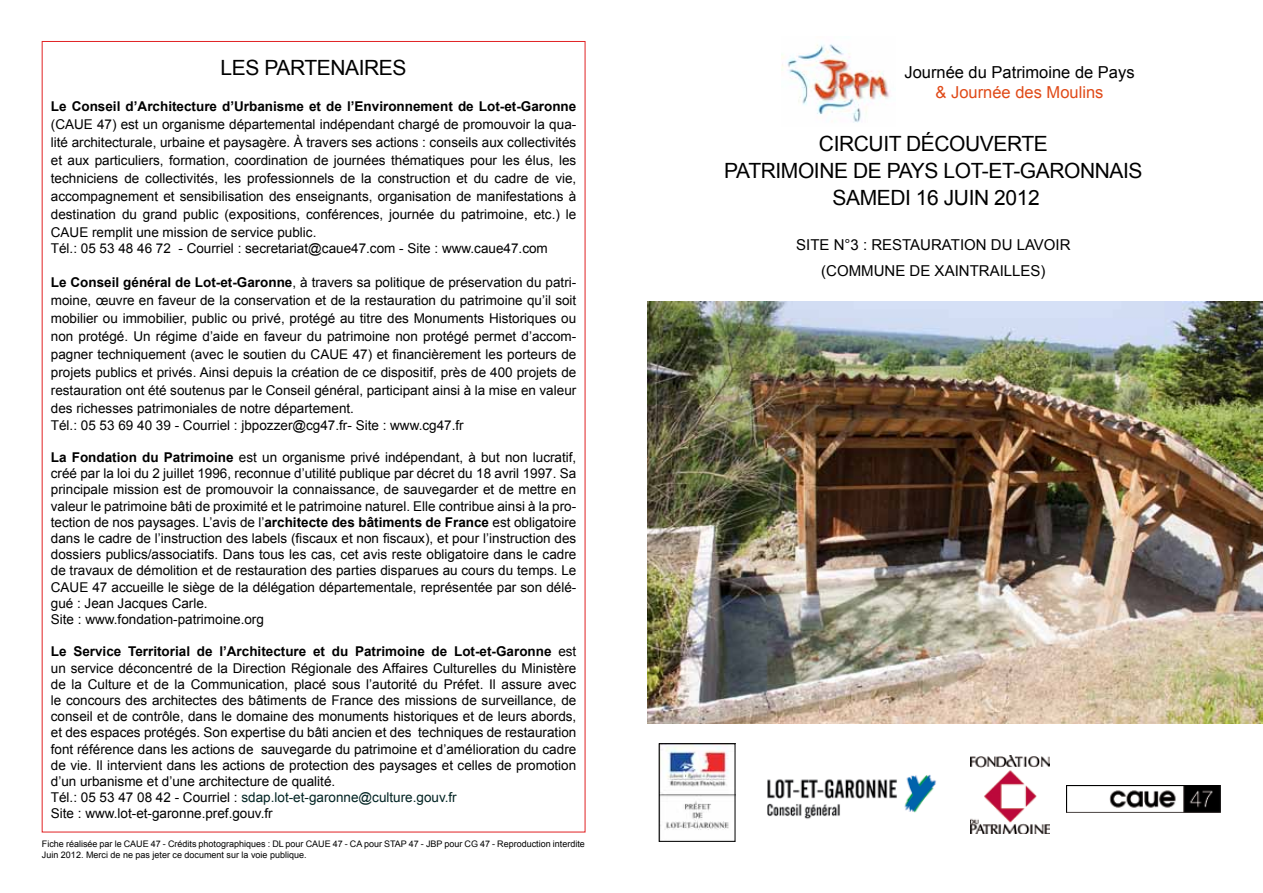
<style>
.page{position:relative;width:1263px;height:893px;background:#fff}
.page>*{position:absolute;margin:0;border:0;box-sizing:border-box;transform-origin:0 0}
.t1{font:21px/27px "Arial";letter-spacing:-.02em;color:#000;text-align:center}
.t2{font:16.5px "Arial";color:#000}
.t3{font:16.5px "Arial";color:#e04a18}
.t4{font:15px/25.5px "Arial";color:#000;text-align:center}
.t5{font:13.5px/16.2px "Arial";color:#000;text-align:justify}
.t6{font:700 13.5px "Arial";color:#000}
.t7{font:9px/10.8px "Arial";color:#000}
.s1{font-weight:700}
.s2{color:#012322}
</style>
<div class="page">
<img style="left:781px;top:44px;width:109px;height:79px">
<img style="left:661px;top:745px;width:72px;height:85px">
<div style="left:659px;top:743px;width:76px;height:98px;border:1px solid #000"></div>
<img style="left:1066px;top:786px;width:154px;height:27px">
<img style="left:767px;top:774px;width:169px;height:45px">
<img style="left:971px;top:755px;width:78px;height:78px">
<img style="left:648px;top:302px;width:615px;height:422px">
<h1 class="t1" style="left:221px;top:54px;width:187px">LES PARTENAIRES</h1>
<p class="t6" style="left:51px;top:97px;width:527px">Le Conseil d’Architecture d’Urbanisme et de l’Environnement de Lot-et-Garonne</p>
<p class="t5" style="left:51px;top:115px;width:527px;line-height:18px">(CAUE 47) est un organisme départemental indépendant chargé de promouvoir la qua&shy;lité architecturale, urbaine et paysagère. À travers ses actions : conseils aux collectivités et aux particuliers, formation, coordination de journées thématiques pour les élus, les techniciens de collectivités, les professionnels de la construction et du cadre de vie, accompagnement et sensibilisation des enseignants, organisation de manifestations à destination du grand public (expositions, conférences, journée du patrimoine, etc.) le CAUE remplit une mission de service public.</p>
<p class="t5" style="left:51px;top:240px;width:498px">Tél.: 05 53 48 46 72 - Courriel : secretariat@caue47.com - Site : www.caue47.com</p>
<p class="t5" style="left:51px;top:274px;width:527px;line-height:18px"><span class="s1">Le Conseil général de Lot-et-Garonne</span>, à travers sa politique de préservation du patri&shy;moine, œuvre en faveur de la conservation et de la restauration du patrimoine qu’il soit mobilier ou immobilier, public ou privé, protégé au titre des Monuments Historiques ou non protégé. Un régime d’aide en faveur du patrimoine non protégé permet d’accom&shy;pagner techniquement (avec le soutien du CAUE 47) et financièrement les porteurs de projets publics et privés. Ainsi depuis la création de ce dispositif, près de 400 projets de restauration ont été soutenus par le Conseil général, participant ainsi à la mise en valeur des richesses patrimoniales de notre département.</p>
<p class="t5" style="left:51px;top:417px;width:414px">Tél.: 05 53 69 40 39 - Courriel : jbpozzer@cg47.fr- Site : www.cg47.fr</p>
<p class="t5" style="left:51px;top:449px;width:527px;text-align:left"><span class="s1">La Fondation du Patrimoine</span> est un organisme privé indépendant, à but non lucratif, créé par la loi du 2 juillet 1996, reconnue d’utilité publique par décret du 18 avril 1997. Sa principale mission est de promouvoir la connaissance, de sauvegarder et de mettre en valeur le patrimoine bâti de proximité et le patrimoine naturel. Elle contribue ainsi à la pro&shy;tection de nos paysages. L’avis de l’<span class="s1">architecte des bâtiments de France</span> est obligatoire dans le cadre de l’instruction des labels (fiscaux et non fiscaux), et pour l’instruction des dossiers publics/associatifs. Dans tous les cas, cet avis reste obligatoire dans le cadre de travaux de démolition et de restauration des parties disparues au cours du temps. Le CAUE 47 accueille le siège de la délégation départementale, représentée par son délé&shy;gué : Jean Jacques Carle.<br>Site : www.fondation-patrimoine.org</p>
<p class="t5" style="left:51px;top:644px;width:527px;text-align:left"><span class="s1">Le Service Territorial de l’Architecture et du Patrimoine de Lot-et-Garonne</span> est un service déconcentré de la Direction Régionale des Affaires Culturelles du Ministère de la Culture et de la Communication, placé sous l’autorité du Préfet. Il assure avec le concours des architectes des bâtiments de France des missions de surveillance, de conseil et de contrôle, dans le domaine des monuments historiques et de leurs abords, et des espaces protégés. Son expertise du bâti ancien et des techniques de restauration font référence dans les actions de sauvegarde du patrimoine et d’amélioration du cadre de vie. Il intervient dans les actions de protection des paysages et celles de promotion d’un urbanisme et d’une architecture de qualité.<br>Tél.: 05 53 47 08 42 - Courriel : <span class="s2">sdap.lot-et-garonne@culture.gouv.fr<br></span>Site : www.lot-et-garonne.pref.gouv.fr</p>
<p class="t7" style="left:42px;top:839px;width:544px">Fiche réalisée par le CAUE 47 - Crédits photographiques : DL pour CAUE 47 - CA pour STAP 47 - JBP pour CG 47 - Reproduction interdite<br>Juin 2012. Merci de ne pas jeter ce document sur la voie publique.</p>
<p class="t2" style="left:904px;top:61px;width:232px">Journée du Patrimoine de Pays</p>
<p class="t3" style="left:935px;top:81px;width:169px">&amp; Journée des Moulins</p>
<h1 class="t1" style="left:724px;top:131px;width:420px">CIRCUIT DÉCOUVERTE<br>PATRIMOINE DE PAYS LOT-ET-GARONNAIS<br>SAMEDI 16 JUIN 2012</h1>
<p class="t4" style="left:796px;top:232px;width:276px">SITE N°3 : RESTAURATION DU LAVOIR (COMMUNE DE XAINTRAILLES)</p>
</div>
